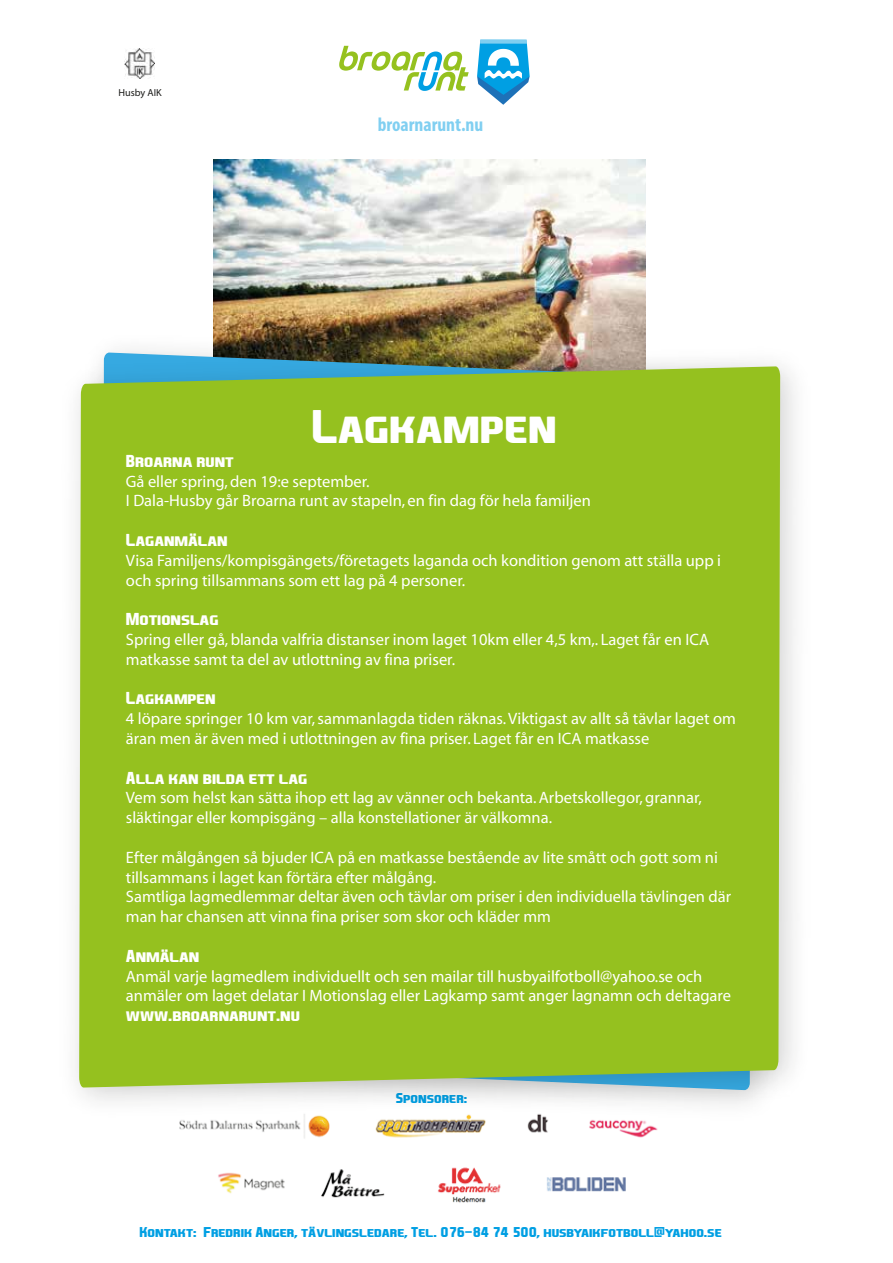
<style>
.page{position:relative;width:893px;height:1263px;background:#fff}
.page>*{position:absolute;margin:0;border:0;box-sizing:border-box;transform-origin:0 0}
.t1{font:700 45px "EA Sports Covers SC";color:#fff}
.t2{font:700 condensed 19.5px "Myriad Pro";color:rgb(0 159 227/.5)}
.t3{font:16.5px/19.8px "Myriad";color:#fff}
.t4{font:700 16.5px "EA Sports Covers SC";color:#fff}
.t5{font:700 13.65px "EA Sports Covers SC";color:#009fe3}
.t6{font:10.2px "Myriad Pro";color:#1d1d1b}
</style>
<div class="page">
<img style="left:218px;top:1132px;width:432px;height:71px">
<img style="left:213px;top:159px;width:433px;height:161px">
<img style="left:75px;top:334px;width:720px;height:796px">
<div style="left:79px;top:366px;width:701px;height:721px;background:#95c11f"></div>
<svg style="left:339px;top:46px;width:130px;height:45px"></svg>
<svg style="left:477px;top:40px;width:53px;height:65px"></svg>
<img style="left:124px;top:48px;width:31px;height:31px">
<p class="t6" style="left:119px;top:87px;width:45px">Husby AIK</p>
<p class="t2" style="left:378px;top:112px;width:107px">broarnarunt.nu</p>
<h1 class="t1" style="left:312px;top:398px;width:247px">Lagkampen</h1>
<p class="t4" style="left:126px;top:450px;width:109px">Broarna runt</p>
<p class="t3" style="left:126px;top:472px;width:467px">Gå eller spring, den 19:e september.<br>I Dala-Husby går Broarna runt av stapeln, en fin dag för hela familjen</p>
<p class="t4" style="left:126px;top:530px;width:103px">Laganmälan</p>
<p class="t3" style="left:126px;top:551px;width:597px">Visa Familjens/kompisgängets/företagets laganda och kondition genom att ställa upp i och spring tillsammans som ett lag på 4 personer.</p>
<p class="t4" style="left:126px;top:609px;width:94px">Motionslag</p>
<p class="t3" style="left:126px;top:630px;width:585px">Spring eller gå, blanda valfria distanser inom laget 10km eller 4,5 km,. Laget får en ICA matkasse samt ta del av utlottning av fina priser.</p>
<p class="t4" style="left:126px;top:688px;width:91px">Lagkampen</p>
<p class="t3" style="left:126px;top:709px;width:612px">4 löpare springer 10 km var, sammanlagda tiden räknas. Viktigast av allt så tävlar laget om äran men är även med i utlottningen av fina priser. Laget får en ICA matkasse</p>
<p class="t4" style="left:126px;top:767px;width:183px">Alla kan bilda ett lag</p>
<p class="t3" style="left:126px;top:789px;width:577px">Vem som helst kan sätta ihop ett lag av vänner och bekanta. Arbetskollegor, grannar, släktingar eller kompisgäng – alla konstellationer är välkomna.</p>
<p class="t3" style="left:126px;top:848px;width:607px">Efter målgången så bjuder ICA på en matkasse bestående av lite smått och gott som ni tillsammans i laget kan förtära efter målgång.<br>Samtliga lagmedlemmar deltar även och tävlar om priser i den individuella tävlingen där man har chansen att vinna fina priser som skor och kläder mm</p>
<p class="t4" style="left:126px;top:945px;width:75px">Anmälan</p>
<p class="t3" style="left:126px;top:967px;width:607px">Anmäl varje lagmedlem individuellt och sen mailar till husbyailfotboll@yahoo.se och anmäler om laget delatar I Motionslag eller Lagkamp samt anger lagnamn och deltagare</p>
<p class="t4" style="left:126px;top:1005px;width:175px">www.broarnarunt.nu</p>
<p class="t5" style="left:396px;top:1090px;width:73px">Sponsorer:</p>
<p class="t5" style="left:139px;top:1223px;width:584px">Kontakt: Fredrik Anger, tävlingsledare, Tel. 076-84 74 500, husbyaikfotboll@yahoo.se</p>
</div>
